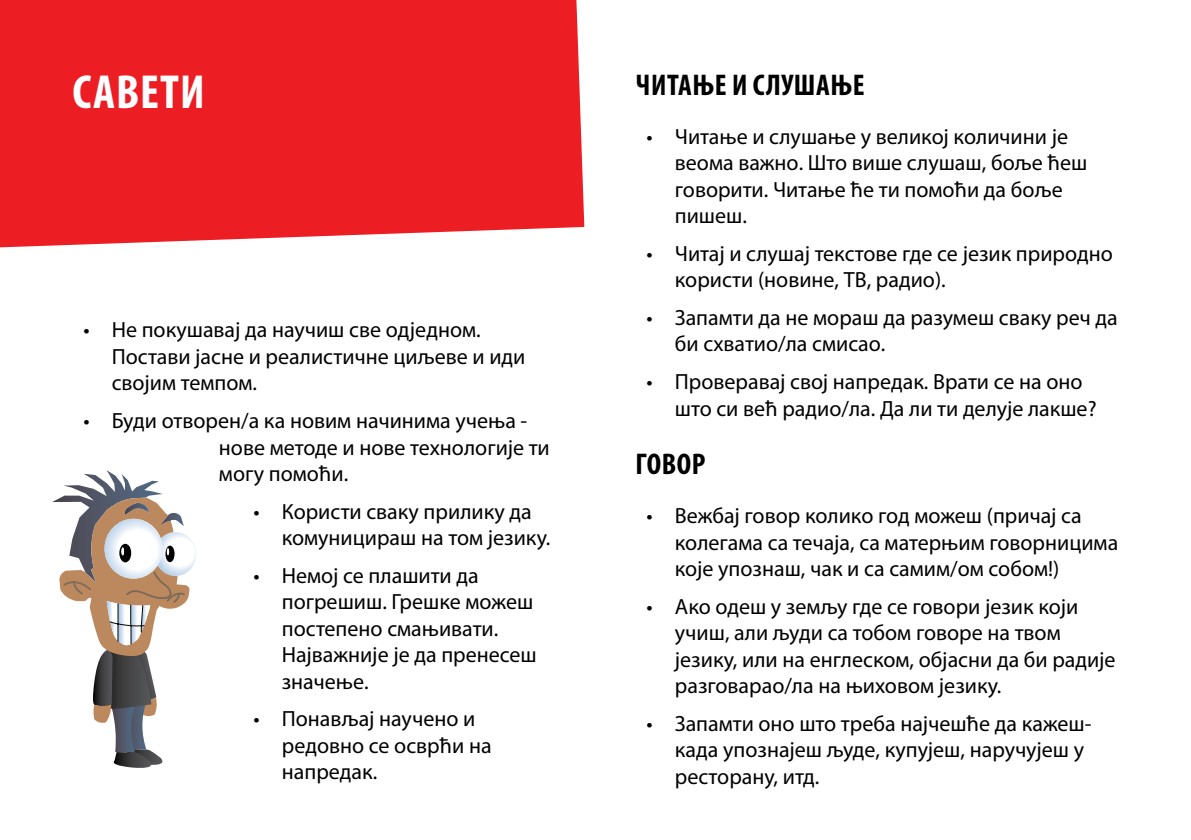
<style>
.page{position:relative;width:1191px;height:840px;background:#fff}
.page>*{position:absolute;margin:0;border:0;box-sizing:border-box;transform-origin:0 0}
.t1{font:700 condensed 48px "Myriad Pro";letter-spacing:.02em;color:#fff}
.t2{font:700 condensed 30px "Myriad Pro";letter-spacing:.02em;color:#000}
.t3{font:22px/26.4px "Myriad Pro";color:#000}
</style>
<div class="page">
<div style="left:0;top:0;width:584px;height:247px;background:#ed1d24"></div>
<svg style="left:52px;top:470px;width:144px;height:298px"></svg>
<h1 class="t1" style="left:72px;top:62px;width:134px">САВЕТИ</h1>
<h2 class="t2" style="left:635px;top:66px;width:231px">ЧИТАЊЕ И СЛУШАЊЕ</h2>
<p class="t3" style="left:675px;top:123px;width:414px;text-indent:-28px">• Читање и слушање у великој количини је веома важно. Што више слушаш, боље ћеш говорити. Читање ће ти помоћи да боље пишеш.</p>
<p class="t3" style="left:675px;top:240px;width:439px;text-indent:-28px">• Читај и слушај текстове где се језик природно користи (новине, ТВ, радио).</p>
<p class="t3" style="left:675px;top:304px;width:444px;text-indent:-28px">• Запамти да не мораш да разумеш сваку реч да би схватио/ла смисао.</p>
<p class="t3" style="left:675px;top:368px;width:423px;text-indent:-28px">• Проверавај свој напредак. Врати се на оно што си већ радио/ла. Да ли ти делује лакше?</p>
<h2 class="t2" style="left:635px;top:445px;width:72px">ГОВОР</h2>
<p class="t3" style="left:675px;top:502px;width:445px;text-indent:-28px">• Вежбај говор колико год можеш (причај са колегама са течаја, са матерњим говорницима које упознаш, чак и са самим/ом собом!)</p>
<p class="t3" style="left:675px;top:592px;width:442px;text-indent:-28px">• Ако одеш у земљу где се говори језик који учиш, али људи са тобом говоре на твом језику, или на енглеском, објасни да би радије разговарао/ла на њиховом језику.</p>
<p class="t3" style="left:675px;top:709px;width:418px;text-indent:-28px">• Запамти оно што треба најчешће да кажеш&shy;када упознајеш људе, купујеш, наручујеш у ресторану, итд.</p>
<p class="t3" style="left:112px;top:316px;width:415px;text-indent:-28px">• Не покушавај да научиш све одједном.<br>Постави јасне и реалистичне циљеве и иди својим темпом.</p>
<p class="t3" style="left:219px;top:407px;width:332px;text-indent:-136px">• Буди отворен/а ка новим начинима учења - нове методе и нове технологије ти могу помоћи.</p>
<p class="t3" style="left:282px;top:497px;width:270px;text-indent:-28px">• Користи сваку прилику да комуницираш на том језику.</p>
<p class="t3" style="left:282px;top:561px;width:256px;text-indent:-28px">• Немој се плашити да погрешиш. Грешке можеш постепено смањивати.<br>Најважније је да пренесеш значење.</p>
<p class="t3" style="left:282px;top:705px;width:211px;text-indent:-28px">• Понављај научено и редовно се осврћи на напредак.</p>
</div>
